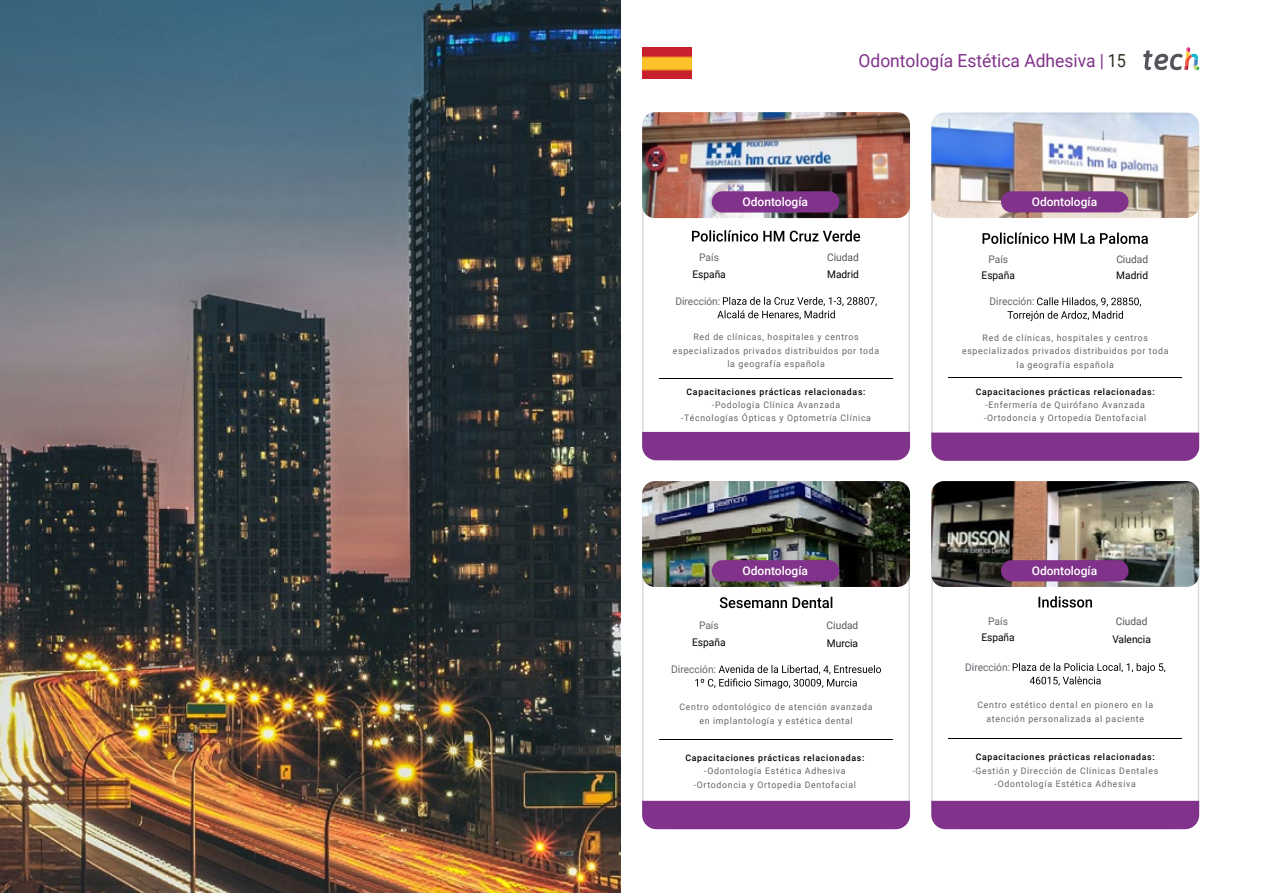
<style>
.page{position:relative;width:1263px;height:893px;background:#fff}
.page>*{position:absolute;margin:0;border:0;box-sizing:border-box;transform-origin:0 0}
.t1{font:18px "Roboto";color:#81328a}
.t2{font:500 12px "Roboto";color:#fff}
.t3{font:10.5px "Roboto";color:#61646a}
.t4{font:10.5px "Roboto";color:#000}
.t5{font:10.5px "Roboto";color:#52555b}
.t6{font:9px/13.5px "Roboto";letter-spacing:.08em;color:#61646a;text-align:center}
.t7{font:500 9px "Roboto";letter-spacing:.08em;color:#000}
.s1{color:#7e3289}
.s2{color:#312e20}
</style>
<div class="page">
<img style="left:0;top:0;width:621px;height:893px">
<img style="left:642px;top:48px;width:49px;height:30px">
<svg style="left:1143px;top:47px;width:56px;height:24px"></svg>
<svg style="left:642px;top:136px;width:269px;height:325px"></svg>
<img style="left:642px;top:112px;width:268px;height:106px">
<div style="left:712px;top:191px;width:127px;height:22px;background:#81328a;border-radius:11px"></div>
<div style="left:642px;top:432px;width:268px;height:28px;background:#81328a"></div>
<hr style="left:659px;top:379px;width:234px;height:1px;background:#000">
<svg style="left:692px;top:230px;width:168px;height:12px"></svg>
<svg style="left:717px;top:297px;width:160px;height:23px"></svg>
<svg style="left:931px;top:112px;width:269px;height:337px"></svg>
<img style="left:931px;top:113px;width:268px;height:105px">
<div style="left:1001px;top:191px;width:127px;height:21px;background:#81328a;border-radius:11px"></div>
<div style="left:931px;top:433px;width:268px;height:28px;background:#81328a"></div>
<hr style="left:948px;top:377px;width:234px;height:1px;background:#000">
<svg style="left:982px;top:233px;width:166px;height:11px"></svg>
<svg style="left:1007px;top:297px;width:134px;height:24px"></svg>
<svg style="left:642px;top:505px;width:269px;height:325px"></svg>
<img style="left:642px;top:481px;width:268px;height:106px">
<div style="left:712px;top:560px;width:127px;height:21px;background:#81328a;border-radius:11px"></div>
<div style="left:642px;top:801px;width:268px;height:28px;background:#81328a"></div>
<hr style="left:659px;top:739px;width:234px;height:1px;background:#000">
<svg style="left:720px;top:597px;width:112px;height:11px"></svg>
<svg style="left:695px;top:665px;width:186px;height:24px"></svg>
<svg style="left:931px;top:492px;width:269px;height:338px"></svg>
<img style="left:931px;top:481px;width:268px;height:106px">
<div style="left:1001px;top:560px;width:127px;height:21px;background:#81328a;border-radius:11px"></div>
<div style="left:931px;top:801px;width:268px;height:28px;background:#81328a"></div>
<hr style="left:948px;top:738px;width:234px;height:1px;background:#000">
<svg style="left:1038px;top:596px;width:54px;height:12px"></svg>
<svg style="left:1013px;top:663px;width:152px;height:23px"></svg>
<h1 class="t1" style="left:858px;top:48px;width:269px">Odontología Estética Adhesiva <span class="s1">|</span> <span class="s2">15</span></h1>
<h2 class="t2" style="left:742px;top:194px;width:67px">Odontología</h2>
<p class="t3" style="left:699px;top:250px;width:21px">País</p>
<p class="t4" style="left:692px;top:267px;width:35px">España</p>
<p class="t5" style="left:827px;top:250px;width:33px">Ciudad</p>
<p class="t4" style="left:827px;top:267px;width:33px">Madrid</p>
<h2 class="t2" style="left:1032px;top:194px;width:67px">Odontología</h2>
<p class="t3" style="left:988px;top:252px;width:21px">País</p>
<p class="t4" style="left:981px;top:268px;width:35px">España</p>
<p class="t5" style="left:1116px;top:252px;width:33px">Ciudad</p>
<p class="t4" style="left:1116px;top:268px;width:33px">Madrid</p>
<p class="t3" style="left:675px;top:294px;width:46px">Dirección:</p>
<p class="t6" style="left:673px;top:330px;width:208px">Red de clínicas, hospitales y centros especializados privados distribuidos por toda la geografía española</p>
<p class="t7" style="left:686px;top:385px;width:180px">Capacitaciones prácticas relacionadas:</p>
<p class="t6" style="left:681px;top:398px;width:191px">-Podología Clínica Avanzada<br>-Técnologías Ópticas y Optometría Clínica</p>
<p class="t3" style="left:989px;top:294px;width:46px">Dirección:</p>
<p class="t6" style="left:962px;top:330px;width:208px">Red de clínicas, hospitales y centros especializados privados distribuidos por toda la geografía española</p>
<p class="t7" style="left:976px;top:385px;width:180px">Capacitaciones prácticas relacionadas:</p>
<p class="t6" style="left:984px;top:398px;width:164px;text-align:left">-Enfermería de Quirófano Avanzada -Ortodoncia y Ortopedia Dentofacial</p>
<h2 class="t2" style="left:742px;top:563px;width:67px">Odontología</h2>
<h2 class="t2" style="left:1032px;top:563px;width:67px">Odontología</h2>
<p class="t3" style="left:699px;top:618px;width:21px">País</p>
<p class="t4" style="left:692px;top:634px;width:35px">España</p>
<p class="t5" style="left:827px;top:618px;width:33px">Ciudad</p>
<p class="t4" style="left:827px;top:636px;width:33px">Murcia</p>
<p class="t3" style="left:988px;top:614px;width:21px">País</p>
<p class="t4" style="left:981px;top:630px;width:35px">España</p>
<p class="t5" style="left:1116px;top:614px;width:33px">Ciudad</p>
<p class="t4" style="left:1112px;top:632px;width:40px">Valencia</p>
<p class="t3" style="left:671px;top:662px;width:46px">Dirección:</p>
<p class="t6" style="left:679px;top:700px;width:195px">Centro odontológico de atención avanzada en implantología y estética dental</p>
<p class="t7" style="left:685px;top:751px;width:180px">Capacitaciones prácticas relacionadas:</p>
<p class="t6" style="left:694px;top:764px;width:164px">-Odontología Estética Adhesiva -Ortodoncia y Ortopedia Dentofacial</p>
<p class="t3" style="left:965px;top:660px;width:46px">Dirección:</p>
<p class="t6" style="left:977px;top:698px;width:177px">Centro estético dental en pionero en la atención personalizada al paciente</p>
<p class="t7" style="left:976px;top:751px;width:180px">Capacitaciones prácticas relacionadas:</p>
<p class="t6" style="left:972px;top:764px;width:187px">-Gestión y Dirección de Clínicas Dentales -Odontología Estética Adhesiva</p>
</div>
